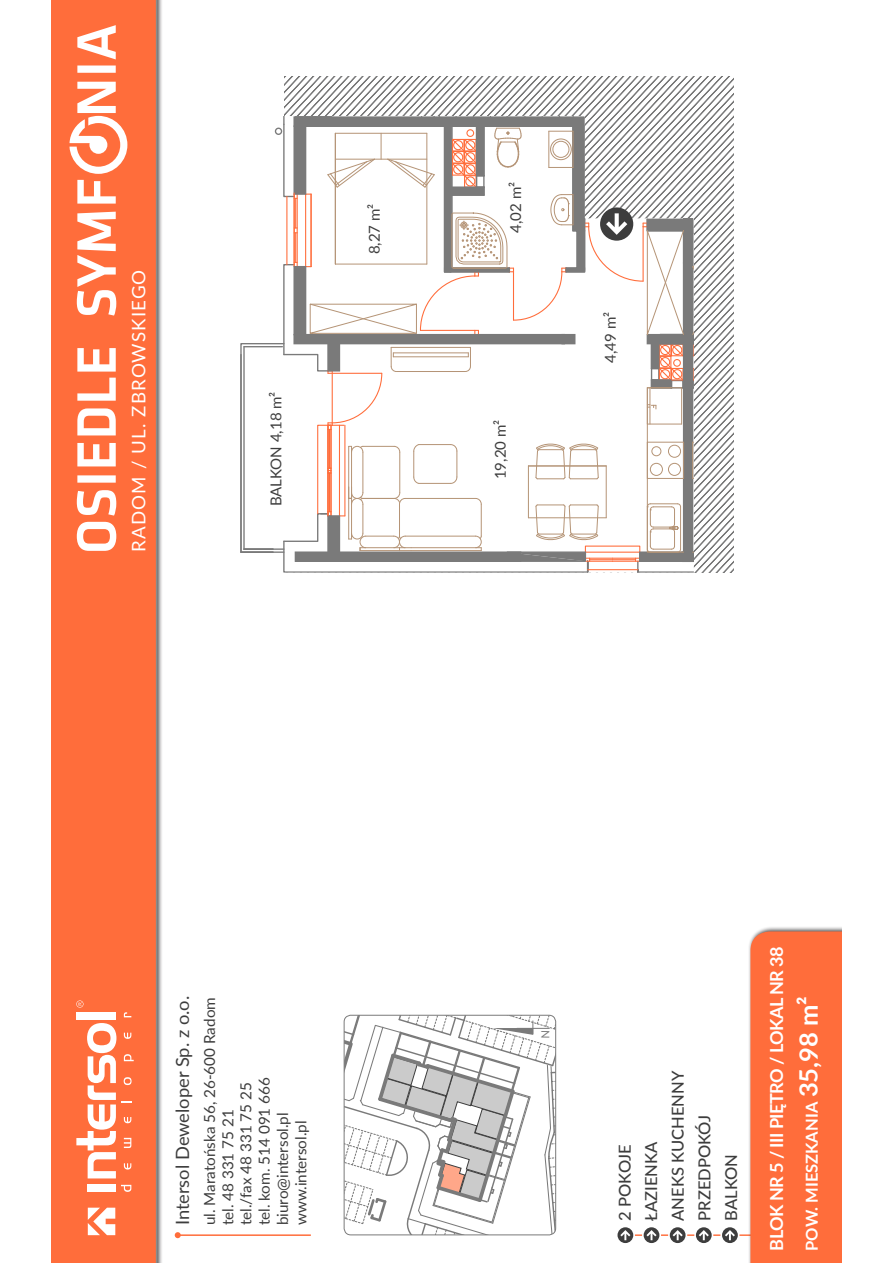
<style>
.page{position:relative;width:893px;height:1263px;background:#fff}
.page>*{position:absolute;margin:0;border:0;box-sizing:border-box;transform-origin:0 0}
.t1{font:18.75px "Lato";letter-spacing:.06em;color:#fff}
.t2{font:18.3px "Lato";color:#3d3d3d}
.t3{font:700 18px "Lato";letter-spacing:-.03em;color:#fff}
.t4{font:500 16.5px/26.5px "Lato";color:#3d3d3d}
.t5{font:700 16.5px "Lato";color:#fff}
.t6{font:15.3px/18.3px "Lato";color:#3d3d3d}
.t7{font:15px "Lato";color:#3d3d3d}
.s1{font-size:25.5px}
</style>
<div class="page">
<hr style="left:739px;top:1234px;width:47px;height:2px;background:#ff6d3b">
<svg style="left:617px;top:1227px;width:121px;height:16px"></svg>
<div style="left:748px;top:926px;width:93px;height:337px;background:#231f20;opacity:.75"></div>
<svg style="left:750px;top:931px;width:91px;height:332px;background:#fd7040"></svg>
<div style="left:52px;top:0;width:111px;height:1263px;background:#231f20;opacity:.75"></div>
<div style="left:52px;top:0;width:105px;height:1263px;background:#ff6d3b"></div>
<svg style="left:88px;top:1208px;width:27px;height:27px"></svg>
<div style="left:88px;top:1184px;width:28px;height:7px;background:#fff"></div>
<div style="left:76px;top:1012px;width:40px;height:7px;background:#fff"></div>
<svg style="left:121px;top:1185px;width:10px;height:7px"></svg>
<svg style="left:76px;top:1023px;width:58px;height:155px"></svg>
<svg style="left:124px;top:1012px;width:7px;height:5px"></svg>
<svg style="left:76px;top:1000px;width:7px;height:8px"></svg>
<hr style="left:178px;top:1234px;width:133px;height:2px;background:#ff6d3b">
<svg style="left:175px;top:1232px;width:6px;height:6px"></svg>
<svg style="left:77px;top:348px;width:39px;height:203px"></svg>
<svg style="left:69px;top:25px;width:58px;height:291px"></svg>
<svg style="left:240px;top:77px;width:494px;height:496px"></svg>
<svg style="left:344px;top:1015px;width:212px;height:220px"></svg>
<p class="t1" style="left:125px;top:552px;width:284px;rotate:-90deg">RADOM / UL. ZBROWSKIEGO</p>
<p class="t7" style="left:265px;top:506px;width:116px;rotate:-90deg">BALKON 4,18 m²</p>
<p class="t7" style="left:363px;top:254px;width:52px;rotate:-90deg">8,27 m²</p>
<p class="t7" style="left:505px;top:233px;width:52px;rotate:-90deg">4,02 m²</p>
<p class="t7" style="left:490px;top:479px;width:61px;rotate:-90deg">19,20 m²</p>
<p class="t7" style="left:600px;top:363px;width:52px;rotate:-90deg">4,49 m²</p>
<p class="t2" style="left:169px;top:1225px;width:231px;rotate:-90deg">Intersol Deweloper Sp. z o.o.</p>
<p class="t6" style="left:200px;top:1225px;width:230px;rotate:-90deg">ul. Maratońska 56, 26-600 Radom tel. 48 331 75 21<br>tel./fax 48 331 75 25<br>tel. kom. 514 091 666 biuro@intersol.pl<br>www.intersol.pl</p>
<p class="t4" style="left:611px;top:1221px;width:151px;rotate:-90deg">2 POKOJE<br>ŁAZIENKA<br>ANEKS KUCHENNY<br>PRZEDPOKÓJ<br>BALKON</p>
<p class="t3" style="left:763px;top:1251px;width:306px;rotate:-90deg">BLOK NR 5 / III PIĘTRO / LOKAL NR 38</p>
<p class="t5" style="left:800px;top:1251px;width:256px;rotate:-90deg">POW. MIESZKANIA <span class="s1">35,98 m²</span></p>
</div>
